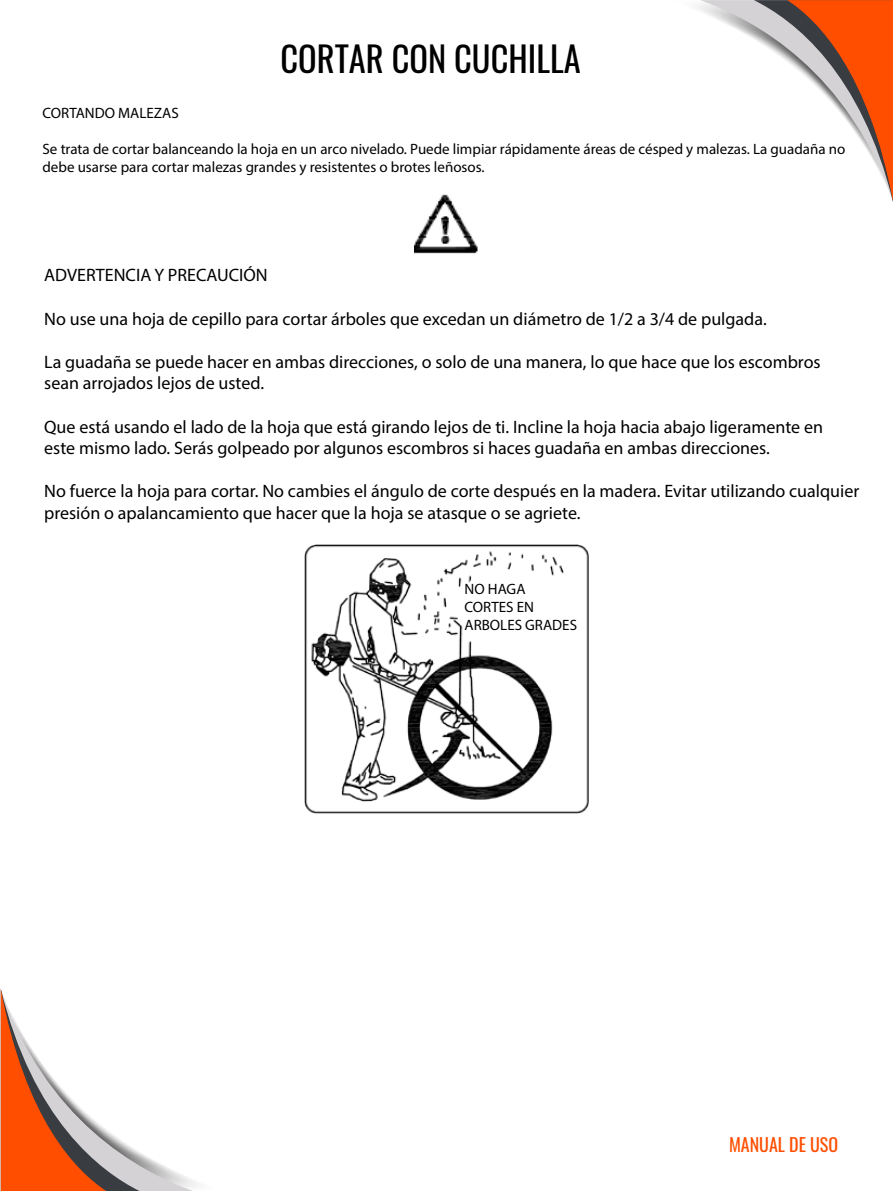
<style>
.page{position:relative;width:893px;height:1191px;background:#fff}
.page>*{position:absolute;margin:0;border:0;box-sizing:border-box;transform-origin:0 0}
.t1{font:34.5px "Oswald";color:#000}
.t2{font:18px/21.6px "Myriad Pro";color:#000}
.t3{font:18px "Oswald";color:#ff4e00}
.t4{font:15px/18px "Myriad Pro";color:#000}
</style>
<div class="page">
<svg style="left:700px;top:0;width:193px;height:202px"></svg>
<svg style="left:1px;top:990px;width:193px;height:201px"></svg>
<img style="left:414px;top:194px;width:64px;height:60px">
<img style="left:304px;top:544px;width:285px;height:270px">
<svg style="left:447px;top:572px;width:123px;height:71px"></svg>
<h1 class="t1" style="left:280px;top:29px;width:302px">CORTAR CON CUCHILLA</h1>
<p class="t4" style="left:42px;top:104px;width:138px">CORTANDO MALEZAS</p>
<p class="t4" style="left:42px;top:140px;width:804px">Se trata de cortar balanceando la hoja en un arco nivelado. Puede limpiar rápidamente áreas de césped y malezas. La guadaña no debe usarse para cortar malezas grandes y resistentes o brotes leñosos.</p>
<p class="t2" style="left:44px;top:264px;width:225px">ADVERTENCIA Y PRECAUCIÓN</p>
<p class="t2" style="left:44px;top:307px;width:724px">No use una hoja de cepillo para cortar árboles que excedan un diámetro de 1/2 a 3/4 de pulgada.</p>
<p class="t2" style="left:44px;top:351px;width:778px">La guadaña se puede hacer en ambas direcciones, o solo de una manera, lo que hace que los escombros sean arrojados lejos de usted.</p>
<p class="t2" style="left:44px;top:415px;width:780px">Que está usando el lado de la hoja que está girando lejos de ti. Incline la hoja hacia abajo ligeramente en este mismo lado. Serás golpeado por algunos escombros si haces guadaña en ambas direcciones.</p>
<p class="t2" style="left:44px;top:480px;width:817px">No fuerce la hoja para cortar. No cambies el ángulo de corte después en la madera. Evitar utilizando cualquier presión o apalancamiento que hacer que la hoja se atasque o se agriete.</p>
<p class="t4" style="left:464px;top:580px;width:114px">NO HAGA<br>CORTES EN<br>ARBOLES GRADES</p>
<p class="t3" style="left:729px;top:1128px;width:111px">MANUAL DE USO</p>
</div>
